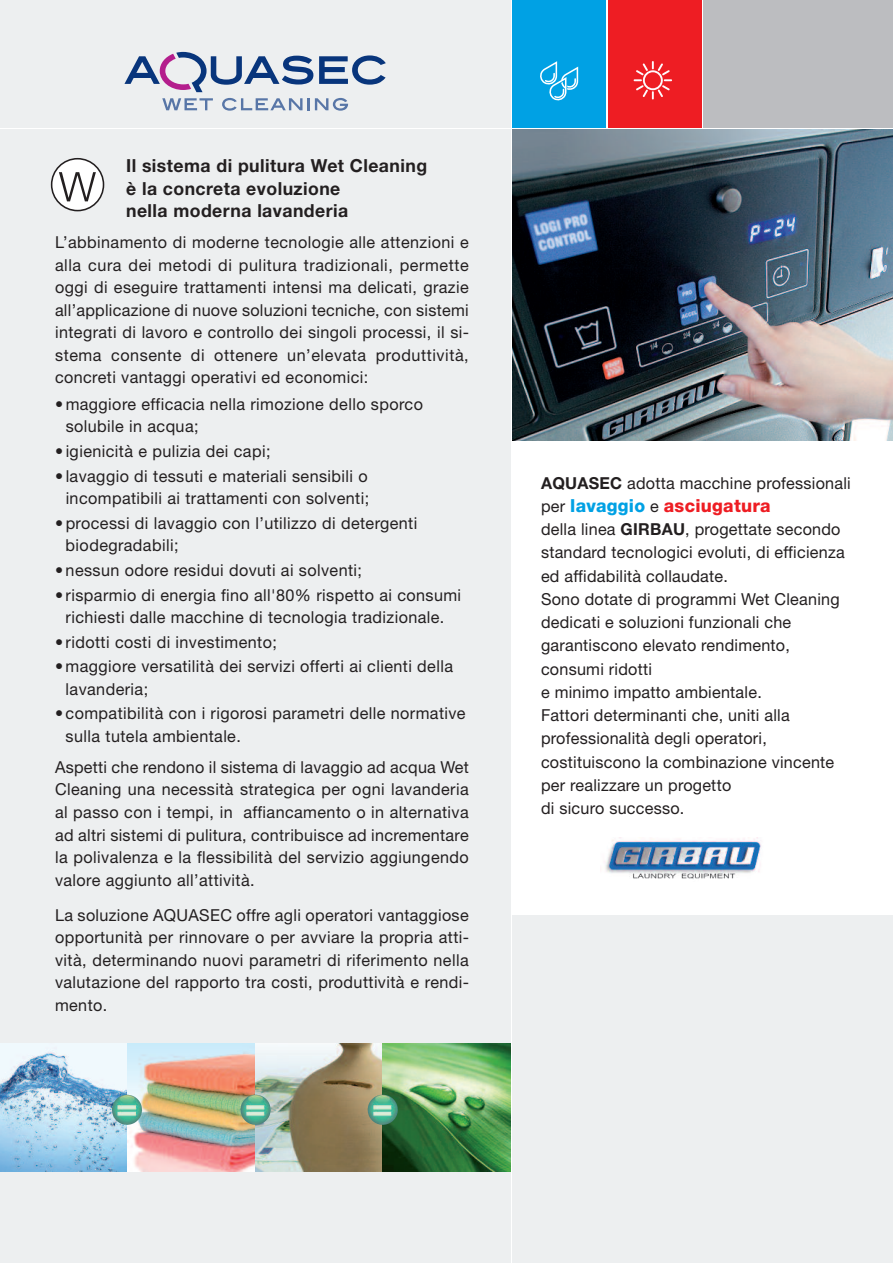
<style>
.page{position:relative;width:893px;height:1263px;background:#fff}
.page>*{position:absolute;margin:0;border:0;box-sizing:border-box;transform-origin:0 0}
.t1{font:700 18px/22.5px "Helvetica Neue LT Std";letter-spacing:.025em;color:#231f20}
.t2{font:800 18px "Helvetica Neue LT Std";letter-spacing:.015em;color:#ee1d23}
.t3{font:16.5px/22.5px "Helvetica Neue LT Std";letter-spacing:.025em;color:#231f20}
.s1{font-weight:700}
.s2{font-weight:400;font-size:16.5px;color:#231f20}
.s3{color:#00a1e4}
</style>
<div class="page">
<div style="left:0;top:0;width:510px;height:128px;background:#edeff0"></div>
<svg style="left:319px;top:55px;width:67px;height:30px"></svg>
<svg style="left:124px;top:52px;width:189px;height:40px"></svg>
<svg style="left:162px;top:98px;width:51px;height:12px"></svg>
<svg style="left:222px;top:98px;width:126px;height:13px"></svg>
<div style="left:704px;top:0;width:189px;height:128px;background:#bcbdc0"></div>
<div style="left:512px;top:916px;width:381px;height:347px;background:#edeff0"></div>
<div style="left:0;top:141px;width:510px;height:1122px;background:#edeff0"></div>
<div style="left:0;top:130px;width:510px;height:425px;background:#edeff0"></div>
<img style="left:512px;top:130px;width:381px;height:311px">
<img style="left:0;top:1044px;width:510px;height:127px">
<img style="left:112px;top:1095px;width:30px;height:30px">
<img style="left:240px;top:1095px;width:31px;height:30px">
<img style="left:368px;top:1095px;width:30px;height:30px">
<div style="left:52px;top:159px;width:52px;height:52px;background:#fff;border-radius:50%"></div>
<svg style="left:59px;top:172px;width:37px;height:29px"></svg>
<div style="left:51px;top:158px;width:53px;height:53px;border:2px solid #231f20;border-radius:50%"></div>
<img style="left:604px;top:838px;width:157px;height:41px">
<div style="left:512px;top:0;width:94px;height:128px;background:#00a1e4"></div>
<svg style="left:540px;top:61px;width:38px;height:40px"></svg>
<div style="left:608px;top:0;width:94px;height:128px;background:#ee1d23"></div>
<svg style="left:634px;top:61px;width:38px;height:38px"></svg>
<p class="t1" style="left:126px;top:156px;width:302px">Il sistema di pulitura Wet Cleaning è la concreta evoluzione<br>nella moderna lavanderia</p>
<p class="t3" style="left:55px;top:233px;width:416px;text-align:justify">L’abbinamento di moderne tecnologie alle attenzioni e alla cura dei metodi di pulitura tradizionali, permette oggi di eseguire trattamenti intensi ma delicati, grazie all’applicazione di nuove soluzioni tecniche, con sistemi integrati di lavoro e controllo dei singoli processi, il si&shy;stema consente di ottenere un’elevata produttività, concreti vantaggi operativi ed economici:</p>
<p class="t3" style="left:66px;top:394px;width:359px;text-indent:-11px">• maggiore efficacia nella rimozione dello sporco solubile in acqua;</p>
<p class="t3" style="left:55px;top:441px;width:217px">• igienicità e pulizia dei capi;</p>
<p class="t3" style="left:55px;top:466px;width:316px;text-align:right">• lavaggio di tessuti e materiali sensibili o incompatibili ai trattamenti con solventi;</p>
<p class="t3" style="left:66px;top:513px;width:353px;text-indent:-11px">• processi di lavaggio con l’utilizzo di detergenti biodegradabili;</p>
<p class="t3" style="left:55px;top:560px;width:309px">• nessun odore residui dovuti ai solventi;</p>
<p class="t3" style="left:55px;top:585px;width:408px;text-align:center">• risparmio di energia fino all'80% rispetto ai consumi richiesti dalle macchine di tecnologia tradizionale.</p>
<p class="t3" style="left:55px;top:632px;width:223px">• ridotti costi di investimento;</p>
<p class="t3" style="left:66px;top:657px;width:389px;text-indent:-11px">• maggiore versatilità dei servizi offerti ai clienti della lavanderia;</p>
<p class="t3" style="left:66px;top:704px;width:401px;text-indent:-11px">• compatibilità con i rigorosi parametri delle normative sulla tutela ambientale.</p>
<p class="t3" style="left:55px;top:757px;width:415px;text-align:justify">Aspetti che rendono il sistema di lavaggio ad acqua Wet Cleaning una necessità strategica per ogni lavanderia al passo con i tempi, in affiancamento o in alternativa ad altri sistemi di pulitura, contribuisce ad incrementare la polivalenza e la flessibilità del servizio aggiungendo valore aggiunto all’attività.</p>
<p class="t3" style="left:55px;top:905px;width:416px;text-align:justify">La soluzione AQUASEC offre agli operatori vantaggiose opportunità per rinnovare o per avviare la propria atti&shy;vità, determinando nuovi parametri di riferimento nella valutazione del rapporto tra costi, produttività e rendi&shy;mento.</p>
<p class="t3" style="left:541px;top:473px;width:311px"><span class="s1">AQUASEC</span> adotta macchine professionali</p>
<p class="t2" style="left:541px;top:499px;width:231px"><span class="s2">per</span> <span class="s3">lavaggio</span> <span class="s2">e</span> asciugatura</p>
<p class="t3" style="left:541px;top:519px;width:305px;line-height:23.2px">della linea <span class="s1">GIRBAU</span>, progettate secondo standard tecnologici evoluti, di efficienza ed affidabilità collaudate.<br>Sono dotate di programmi Wet Cleaning dedicati e soluzioni funzionali che garantiscono elevato rendimento, consumi ridotti<br>e minimo impatto ambientale.<br>Fattori determinanti che, uniti alla professionalità degli operatori, costituiscono la combinazione vincente per realizzare un progetto<br>di sicuro successo.</p>
</div>
